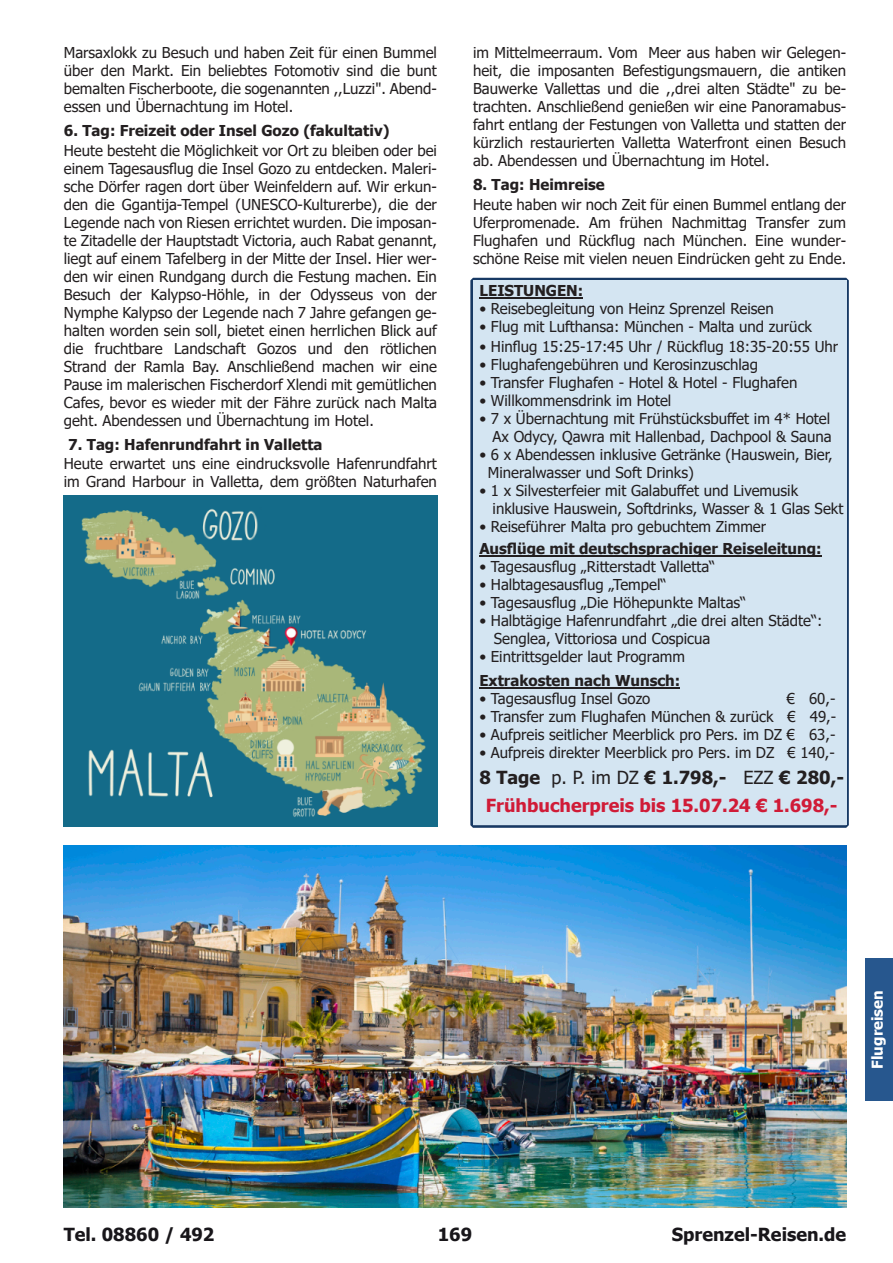
<style>
.page{position:relative;width:893px;height:1263px;background:#fff}
.page>*{position:absolute;margin:0;border:0;box-sizing:border-box;transform-origin:0 0}
.t1{font:700 18px/28.5px "Tahoma";color:#d01b37;text-align:center}
.t2{font:700 18px "Tahoma";color:#18161a}
.t3{font:15px/18px "Tahoma";color:#231f20;text-align:justify}
.t4{font:700 15px "Tahoma";color:#231f20}
.t5{font:700 15px "Tahoma";color:#fff}
.s1{color:#231f20}
.s2{font-weight:400;color:#231f20}
</style>
<div class="page">
<div style="left:865px;top:958px;width:28px;height:143px;background:#27578e"></div>
<img style="left:64px;top:495px;width:373px;height:332px">
<svg style="left:470px;top:278px;width:379px;height:550px;background:#3e5b80"></svg>
<div style="left:473px;top:280px;width:373px;height:545px;background:#d4e5f2"></div>
<hr style="left:479px;top:297px;width:104px;height:2px;background:#231f20">
<hr style="left:479px;top:555px;width:343px;height:2px;background:#231f20">
<hr style="left:479px;top:687px;width:201px;height:2px;background:#231f20">
<img style="left:64px;top:845px;width:782px;height:363px">
<p class="t3" style="left:64px;top:45px;width:375px">Marsaxlokk zu Besuch und haben Zeit für einen Bummel über den Markt. Ein beliebtes Fotomotiv sind die bunt bemalten Fischerboote, die sogenannten ,,Luzzi". Abend‐ essen und Übernachtung im Hotel.</p>
<p class="t4" style="left:64px;top:125px;width:327px">6. Tag: Freizeit oder Insel Gozo (fakultativ)</p>
<p class="t3" style="left:64px;top:142px;width:375px">Heute besteht die Möglichkeit vor Ort zu bleiben oder bei einem Tagesausflug die Insel Gozo zu entdecken. Maleri‐ sche Dörfer ragen dort über Weinfeldern auf. Wir erkun‐ den die Ggantĳa-Tempel (UNESCO-Kulturerbe), die der Legende nach von Riesen errichtet wurden. Die imposan‐ te Zitadelle der Hauptstadt Victoria, auch Rabat genannt, liegt auf einem Tafelberg in der Mitte der Insel. Hier wer‐ den wir einen Rundgang durch die Festung machen. Ein Besuch der Kalypso-Höhle, in der Odysseus von der Nymphe Kalypso der Legende nach 7 Jahre gefangen ge‐ halten worden sein soll, bietet einen herrlichen Blick auf die fruchtbare Landschaft Gozos und den rötlichen Strand der Ramla Bay. Anschließend machen wir eine Pause im malerischen Fischerdorf Xlendi mit gemütlichen Cafes, bevor es wieder mit der Fähre zurück nach Malta geht. Abendessen und Übernachtung im Hotel.</p>
<p class="t4" style="left:68px;top:438px;width:256px">7. Tag: Hafenrundfahrt in Valletta</p>
<p class="t3" style="left:64px;top:456px;width:375px">Heute erwartet uns eine eindrucksvolle Hafenrundfahrt im Grand Harbour in Valletta, dem größten Naturhafen</p>
<p class="t3" style="left:473px;top:45px;width:375px">im Mittelmeerraum. Vom Meer aus haben wir Gelegen‐ heit, die imposanten Befestigungsmauern, die antiken Bauwerke Vallettas und die ,,drei alten Städte" zu be‐ trachten. Anschließend genießen wir eine Panoramabus‐ fahrt entlang der Festungen von Valletta und statten der kürzlich restaurierten Valletta Waterfront einen Besuch ab. Abendessen und Übernachtung im Hotel.</p>
<p class="t4" style="left:473px;top:179px;width:133px">8. Tag: Heimreise</p>
<p class="t3" style="left:473px;top:196px;width:375px">Heute haben wir noch Zeit für einen Bummel entlang der Uferpromenade. Am frühen Nachmittag Transfer zum Flughafen und Rückflug nach München. Eine wunder‐ schöne Reise mit vielen neuen Eindrücken geht zu Ende.</p>
<p class="t4" style="left:479px;top:285px;width:105px">LEISTUNGEN:</p>
<p class="t3" style="left:479px;top:301px;width:296px">• Reisebegleitung von Heinz Sprenzel Reisen</p>
<p class="t3" style="left:479px;top:319px;width:334px">• Flug mit Lufthansa: München - Malta und zurück</p>
<p class="t3" style="left:479px;top:338px;width:360px">• Hinflug 15:25-17:45 Uhr / Rückflug 18:35-20:55 Uhr</p>
<p class="t3" style="left:479px;top:356px;width:280px">• Flughafengebühren und Kerosinzuschlag</p>
<p class="t3" style="left:479px;top:374px;width:320px">• Transfer Flughafen - Hotel &amp; Hotel - Flughafen</p>
<p class="t3" style="left:479px;top:392px;width:193px">• Willkommensdrink im Hotel</p>
<p class="t3" style="left:479px;top:410px;width:354px;text-align:right">• 7 x Übernachtung mit Frühstücksbuffet im 4* Hotel<br>Ax Odycy, Qawra mit Hallenbad, Dachpool &amp; Sauna</p>
<p class="t3" style="left:488px;top:446px;width:346px;text-indent:-9px">• 6 x Abendessen inklusive Getränke (Hauswein, Bier,<br>Mineralwasser und Soft Drinks)</p>
<p class="t3" style="left:493px;top:482px;width:352px;text-indent:-13px">• 1 x Silvesterfeier mit Galabuffet und Livemusik inklusive Hauswein, Softdrinks, Wasser &amp; 1 Glas Sekt</p>
<p class="t3" style="left:479px;top:518px;width:288px">• Reiseführer Malta pro gebuchtem Zimmer</p>
<p class="t4" style="left:479px;top:543px;width:344px">Ausflüge mit deutschsprachiger Reiseleitung:</p>
<p class="t3" style="left:479px;top:559px;width:237px">• Tagesausflug „Ritterstadt Valletta“</p>
<p class="t3" style="left:479px;top:577px;width:189px">• Halbtagesausflug „Tempel“</p>
<p class="t3" style="left:479px;top:595px;width:268px">• Tagesausflug „Die Höhepunkte Maltas“</p>
<p class="t3" style="left:494px;top:613px;width:330px;text-indent:-14px">• Halbtägige Hafenrundfahrt „die drei alten Städte“:<br>Senglea, Vittoriosa und Cospicua</p>
<p class="t3" style="left:479px;top:649px;width:207px">• Eintrittsgelder laut Programm</p>
<p class="t4" style="left:479px;top:675px;width:202px">Extrakosten nach Wunsch:</p>
<p class="t3" style="left:479px;top:691px;width:173px">• Tagesausflug Insel Gozo</p>
<p class="t3" style="left:787px;top:691px;width:50px">€ 60,-</p>
<p class="t3" style="left:479px;top:709px;width:358px">• Transfer zum Flughafen München &amp; zurück € 49,-</p>
<p class="t3" style="left:479px;top:727px;width:358px">• Aufpreis seitlicher Meerblick pro Pers. im DZ € 63,-</p>
<p class="t3" style="left:479px;top:745px;width:357px">• Aufpreis direkter Meerblick pro Pers. im DZ € 140,-</p>
<p class="t1" style="left:479px;top:764px;width:366px"><span class="s1">8 Tage</span> <span class="s2">p. P. im DZ</span> <span class="s1">€ 1.798,-</span> <span class="s2">EZZ</span> <span class="s1">€ 280,-<br></span>Frühbucherpreis bis 15.07.24 € 1.698,-</p>
<p class="t5" style="left:871px;top:1069px;width:80px;rotate:-90deg">Flugreisen</p>
<p class="t2" style="left:64px;top:1227px;width:152px">Tel. 08860 / 492</p>
<p class="t2" style="left:438px;top:1227px;width:36px">169</p>
<p class="t2" style="left:672px;top:1227px;width:176px">Sprenzel-Reisen.de</p>
</div>
